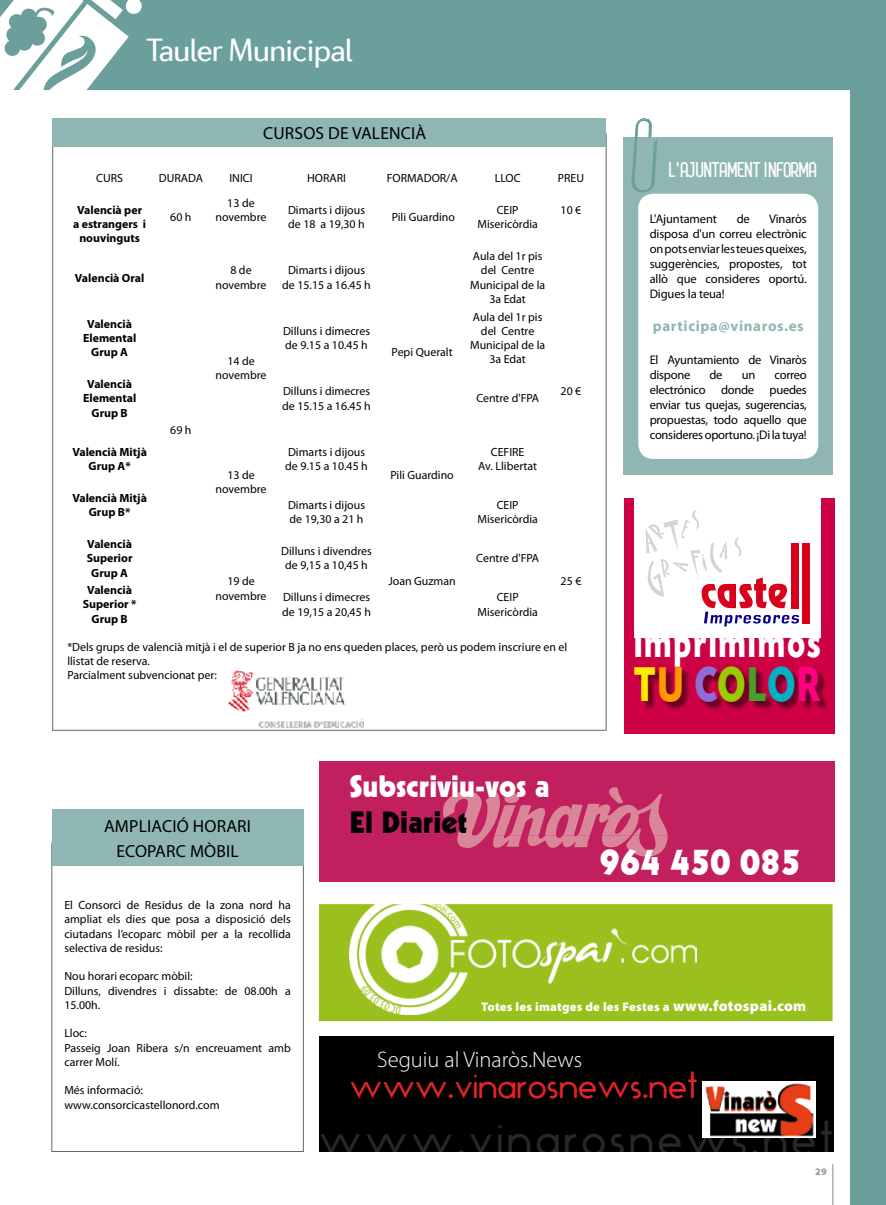
<style>
.page{position:relative;width:886px;height:1205px;background:#fff}
.page>*{position:absolute;margin:0;border:0;box-sizing:border-box;transform-origin:0 0}
.t1{font:700 51.5px "Today SHOP";letter-spacing:.08em;color:#ffed00;scale:.72 1}
.t2{font:43.75px "Geo";letter-spacing:.07em;color:#282829}
.t3{font:700 43.62px "Today SHOP";letter-spacing:.08em;color:#fff;scale:.72 1}
.t4{font:37.5px "Geometric 231 BT Heavy C";letter-spacing:-.03em;color:#fff}
.t5{font:33.75px "Geo";letter-spacing:-.01em;color:#e4232a}
.t6{font:32.5px "Diverda Sans Com";letter-spacing:-.04em;color:#fff}
.t7{font:30px "Geometric 231 BT Heavy C";color:#fff}
.t8{font:30px "Geometric 231 BT Heavy C";color:#000}
.t9{font:300 22.5px "Myriad Pro";color:#fff}
.t10{font:700 20px "Leger";color:#fff}
.t11{font:17.5px/24.6px "Myriad Pro";letter-spacing:.01em;color:#000;text-align:center}
.t12{font:700 15px "Myriad Pro";letter-spacing:.04em;color:#90b6b3}
.t13{font:12.5px/15px "Myriad Pro";letter-spacing:-.02em;color:#000;text-align:justify}
.t14{font:900 12.5px "Myriad Pro";letter-spacing:.02em;color:#fff}
.t15{font:11.88px/14.2px "Myriad Pro";color:#000;text-align:center}
.t16{font:700 11.88px/14.2px "Myriad Pro";color:#000;text-align:center}
.t17{font:900 10px "Myriad Pro";color:#9c9e9f}
.s1{color:#f90}
.s2{color:#8f6cd8}
.s3{color:#9c0}
.s4{color:#44a12b}
.s5{color:#00b1c3}
.s6{color:#ff0080}
.s7{font-size:15px}
</style>
<div class="page">
<hr style="left:832px;top:1164px;width:1px;height:41px;background:#9c9e9f">
<div style="left:624px;top:498px;width:210px;height:235px;background:#ce0044"></div>
<div style="left:319px;top:761px;width:515px;height:120px;background:#c21f5f"></div>
<svg style="left:443px;top:787px;width:225px;height:70px"></svg>
<hr style="left:0;top:0;width:1px;height:89px;background:#6a9f9c">
<div style="left:851px;top:0;width:35px;height:1205px;background:#6a9f9c"></div>
<div style="left:1px;top:0;width:885px;height:89px;background:#6a9f9c"></div>
<svg style="left:1px;top:0;width:141px;height:89px"></svg>
<div style="left:624px;top:137px;width:209px;height:338px;background:#90b6b3"></div>
<div style="left:638px;top:194px;width:180px;height:265px;background:#fff;border-radius:15px"></div>
<svg style="left:631px;top:118px;width:26px;height:75px"></svg>
<div style="left:53px;top:118px;width:553px;height:28px;background:#90b6b3"></div>
<div style="left:52px;top:809px;width:251px;height:57px;background:#90b6b3"></div>
<img style="left:228px;top:671px;width:136px;height:56px">
<div style="left:319px;top:904px;width:514px;height:118px;background:#99c01c"></div>
<img style="left:349px;top:904px;width:347px;height:110px">
<div style="left:319px;top:1036px;width:514px;height:115px;background:#000"></div>
<img style="left:703px;top:1081px;width:112px;height:56px">
<div style="left:634px;top:498px;width:186px;height:140px;background:#fff"></div>
<div style="left:802px;top:543px;width:7px;height:81px;background:#d9001c"></div>
<svg style="left:645px;top:510px;width:154px;height:116px"></svg>
<div style="left:636px;top:668px;width:193px;height:43px;background:#000;opacity:.5"></div>
<h3 class="t6" style="left:146px;top:32px;width:208px">Tauler Municipal</h3>
<h3 class="t11" style="left:263px;top:120px;width:165px">CURSOS DE VALENCIÀ</h3>
<p class="t15" style="left:96px;top:171px;width:28px">CURS</p>
<p class="t15" style="left:159px;top:171px;width:46px">DURADA</p>
<p class="t15" style="left:229px;top:171px;width:25px">INICI</p>
<p class="t15" style="left:307px;top:171px;width:40px">HORARI</p>
<p class="t15" style="left:387px;top:171px;width:72px">FORMADOR/A</p>
<p class="t15" style="left:495px;top:171px;width:27px">LLOC</p>
<p class="t15" style="left:558px;top:171px;width:28px">PREU</p>
<p class="t16" style="left:73px;top:202px;width:74px">Valencià per a estrangers i nouvinguts</p>
<p class="t15" style="left:170px;top:210px;width:23px">60 h</p>
<p class="t15" style="left:215px;top:196px;width:52px">13 de novembre</p>
<p class="t15" style="left:288px;top:203px;width:79px;text-align:left">Dimarts i dijous de 18 a 19,30 h</p>
<p class="t15" style="left:392px;top:210px;width:65px">Pili Guardino</p>
<p class="t15" style="left:477px;top:203px;width:62px">CEIP<br>Misericòrdia</p>
<p class="t15" style="left:561px;top:203px;width:22px">10 €</p>
<p class="t16" style="left:75px;top:270px;width:71px">Valencià Oral</p>
<p class="t15" style="left:215px;top:263px;width:52px">8 de novembre</p>
<p class="t15" style="left:282px;top:263px;width:90px">Dimarts i dijous de 15.15 a 16.45 h</p>
<p class="t15" style="left:470px;top:249px;width:77px">Aula del 1r pis del Centre<br>Municipal de la<br>3a Edat</p>
<p class="t15" style="left:470px;top:309px;width:77px">Aula del 1r pis del Centre<br>Municipal de la<br>3a Edat</p>
<p class="t16" style="left:83px;top:316px;width:55px">Valencià<br>Elemental<br>Grup A</p>
<p class="t15" style="left:283px;top:323px;width:89px;text-align:left">Dilluns i dimecres de 9.15 a 10.45 h</p>
<p class="t15" style="left:392px;top:345px;width:63px">Pepi Queralt</p>
<p class="t15" style="left:215px;top:354px;width:52px">14 de novembre</p>
<p class="t16" style="left:83px;top:377px;width:55px">Valencià<br>Elemental<br>Grup B</p>
<p class="t15" style="left:282px;top:384px;width:90px;text-align:left">Dilluns i dimecres de 15.15 a 16.45 h</p>
<p class="t15" style="left:476px;top:391px;width:64px">Centre d'FPA</p>
<p class="t16" style="left:72px;top:444px;width:76px">Valencià Mitjà<br>Grup A*</p>
<p class="t15" style="left:215px;top:467px;width:52px">13 de novembre</p>
<p class="t15" style="left:561px;top:384px;width:22px">20 €</p>
<p class="t15" style="left:170px;top:423px;width:23px">69 h</p>
<p class="t15" style="left:285px;top:444px;width:84px;text-align:left">Dimarts i dijous de 9.15 a 10.45 h</p>
<p class="t15" style="left:478px;top:444px;width:60px">CEFIRE<br>Av. Llibertat</p>
<p class="t15" style="left:390px;top:467px;width:65px">Pili Guardino</p>
<p class="t16" style="left:72px;top:490px;width:76px">Valencià Mitjà<br>Grup B*</p>
<p class="t15" style="left:288px;top:498px;width:79px;text-align:left">Dimarts i dijous de 19,30 a 21 h</p>
<p class="t15" style="left:477px;top:498px;width:62px">CEIP<br>Misericòrdia</p>
<p class="t16" style="left:87px;top:536px;width:47px">Valencià<br>Superior<br>Grup A</p>
<p class="t15" style="left:215px;top:574px;width:52px">19 de novembre</p>
<p class="t15" style="left:281px;top:544px;width:92px">Dilluns i divendres de 9,15 a 10,45 h</p>
<p class="t15" style="left:476px;top:551px;width:64px">Centre d'FPA</p>
<p class="t15" style="left:388px;top:574px;width:69px">Joan Guzman</p>
<p class="t15" style="left:561px;top:574px;width:22px">25 €</p>
<p class="t16" style="left:83px;top:583px;width:55px">Valencià<br>Superior *<br>Grup B</p>
<p class="t15" style="left:282px;top:590px;width:90px;text-align:left">Dilluns i dimecres de 19,15 a 20,45 h</p>
<p class="t15" style="left:477px;top:590px;width:62px">CEIP<br>Misericòrdia</p>
<p class="t15" style="left:67px;top:639px;width:501px;text-align:left">*Dels grups de valencià mitjà i el de superior B ja no ens queden places, però us podem inscriure en el llistat de reserva.<br>Parcialment subvencionat per:</p>
<h3 class="t10" style="left:669px;top:157px;width:150px">L'AJUNTAMENT INFORMA</h3>
<p class="t13" style="left:650px;top:211px;width:69px">L'Ajuntament</p>
<p class="t13" style="left:737px;top:211px;width:15px">de</p>
<p class="t13" style="left:650px;top:211px;width:159px;text-indent:119px">Vinaròs disposa d'un correu electrònic on pots enviar les teues queixes, suggerències, propostes, tot allò que consideres oportú.<br>Digues la teua!</p>
<p class="t12" style="left:653px;top:316px;width:152px">participa@vinaros.es</p>
<p class="t13" style="left:650px;top:352px;width:159px">El Ayuntamiento de Vinaròs dispone</p>
<p class="t13" style="left:709px;top:367px;width:15px">de</p>
<p class="t13" style="left:742px;top:367px;width:15px">un</p>
<p class="t13" style="left:650px;top:367px;width:159px;text-indent:125px">correo electrónico donde puedes enviar tus quejas, sugerencias, propuestas, todo aquello que consideres oportuno. ¡Di la tuya!</p>
<h3 class="t3" style="left:634px;top:620px;width:259px">Imprimimos</h3>
<h1 class="t1" style="left:634px;top:658px;width:260px">T<span class="s1">U</span> <span class="s2">C</span><span class="s3">O</span><span class="s4">L</span><span class="s5">O</span><span class="s6">R</span></h1>
<h3 class="t11" style="left:104px;top:813px;width:148px">AMPLIACIÓ HORARI<br>ECOPARC MÒBIL</h3>
<h3 class="t7" style="left:349px;top:768px;width:202px">Subscriviu-vos a</h3>
<h3 class="t8" style="left:349px;top:804px;width:119px">El Diariet</h3>
<h3 class="t4" style="left:599px;top:839px;width:204px">964 450 085</h3>
<p class="t15" style="left:64px;top:898px;width:228px;text-align:justify">El Consorci de Residus de la zona nord ha ampliat els dies que posa a disposició dels ciutadans l’ecoparc mòbil per a la recollida selectiva de residus:</p>
<p class="t15" style="left:64px;top:969px;width:228px;text-align:left">Nou horari ecoparc mòbil:<br>Dilluns, divendres i dissabte: de 08.00h a<br>15.00h.</p>
<p class="t15" style="left:64px;top:1026px;width:228px;text-align:left">Lloc:<br>Passeig Joan Ribera s/n encreuament amb carrer Molí.</p>
<p class="t15" style="left:64px;top:1083px;width:157px;text-align:left">Més informació: www.consorcicastellonord.com</p>
<p class="t14" style="left:481px;top:998px;width:327px">Totes les imatges de les Festes a <span class="s7">www.fotospai.com</span></p>
<h3 class="t9" style="left:377px;top:1046px;width:206px">Seguiu al Vinaròs.News</h3>
<h3 class="t5" style="left:349px;top:1063px;width:350px">www.vinarosnews.net</h3>
<h2 class="t2" style="left:319px;top:1110px;width:516px">www.vinarosnews.net</h2>
<p class="t17" style="left:815px;top:1165px;width:13px">29</p>
</div>
